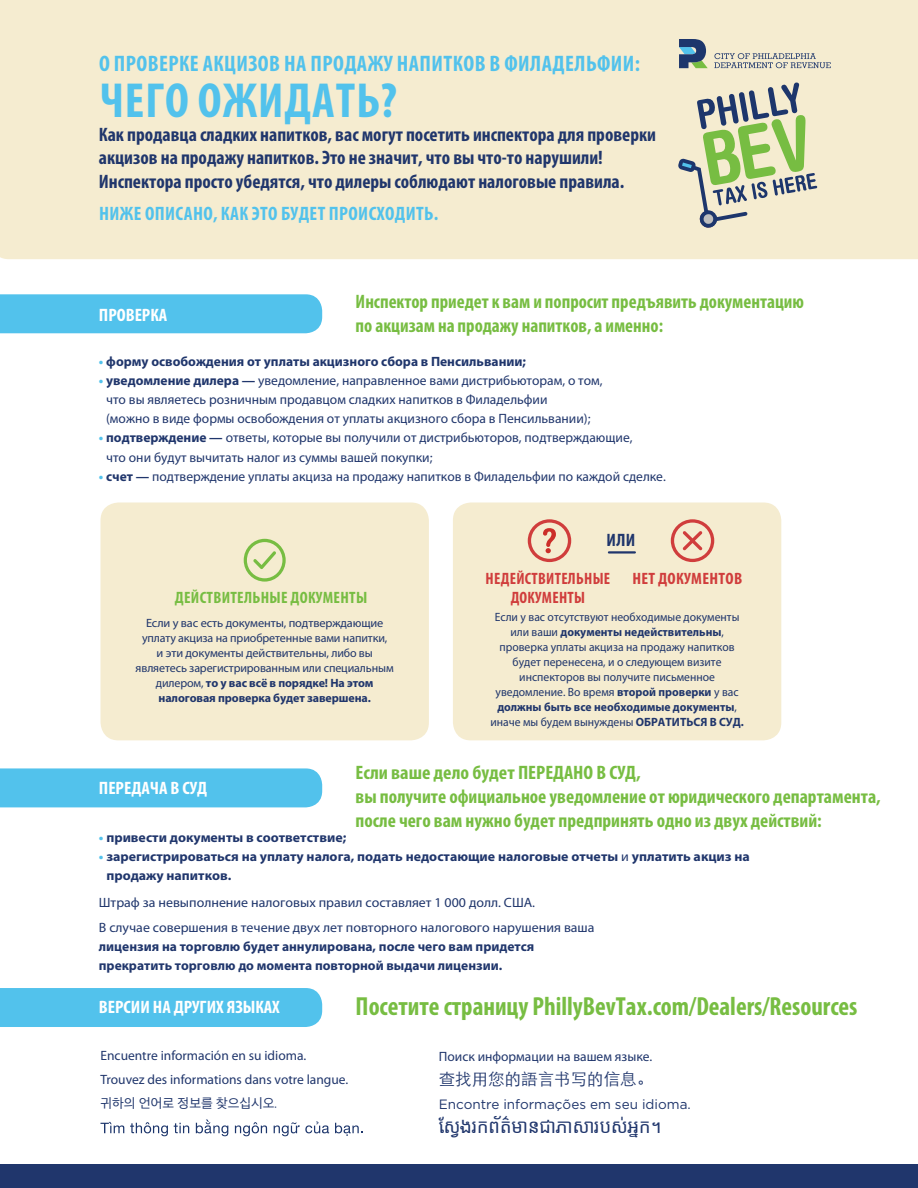
<style>
.page{position:relative;width:918px;height:1188px;background:#fff}
.page>*{position:absolute;margin:0;border:0;box-sizing:border-box;transform-origin:0 0}
.t1{font:700 condensed 49.5px "Myriad Pro";letter-spacing:.02em;color:#52c2ec}
.t2{font:700 condensed 26.25px "Myriad Pro";color:#77bd42}
.t3{font:700 condensed 22.5px "Myriad Pro";letter-spacing:.02em;color:#52c2ec}
.t4{font:700 condensed 19.5px/24px "Myriad Pro";color:#77bd42}
.t5{font:700 condensed 19.5px/23.4px "Myriad Pro";color:#20366c}
.t6{font:700 condensed 19.5px "Myriad Pro";letter-spacing:.02em;color:#52c2ec}
.t7{font:700 condensed 18px "Myriad Pro";color:#fff}
.t8{font:18px "A Kbalthom Naga";color:#20366c}
.t9{font:700 condensed 18px "Myriad Pro";color:#20366c}
.t10{font:700 condensed 16.5px/19.8px "Myriad Pro";letter-spacing:.02em;color:#d03d3c;text-align:center}
.t11{font:700 condensed 16.5px "Myriad Pro";letter-spacing:.02em;color:#77bd42}
.t12{font:16.5px "ST Xihei";color:#20366c}
.t13{font:13.5px/19.2px "Myriad Pro";color:#20366c}
.t14{font:700 13.5px/19.2px "Myriad Pro";color:#20366c}
.t15{font:13.5px "Gotham";color:#20366c}
.t16{font:13.5px "Apple SD Gothic Neo";color:#20366c}
.t17{font:12px/15px "Myriad Pro";color:#20366c;text-align:center}
.s1{color:#52c2ec}
.s2{font-weight:700;color:#52c2ec}
.s3{font-weight:700}
.s4{font-weight:400}
</style>
<div class="page">
<div style="left:0;top:0;width:918px;height:259px;background:#f5ecd0"></div>
<div style="left:0;top:294px;width:322px;height:39px;background:#52c2ec"></div>
<div style="left:0;top:768px;width:322px;height:39px;background:#52c2ec"></div>
<div style="left:0;top:988px;width:322px;height:39px;background:#52c2ec"></div>
<svg style="left:678px;top:83px;width:139px;height:145px;background:#c2cbab"></svg>
<div style="left:453px;top:502px;width:328px;height:238px;background:#f5ecd0;border-radius:18px"></div>
<div style="left:100px;top:502px;width:329px;height:238px;background:#f5ecd0;border-radius:18px"></div>
<svg style="left:244px;top:539px;width:42px;height:43px"></svg>
<svg style="left:671px;top:519px;width:43px;height:43px"></svg>
<svg style="left:528px;top:519px;width:43px;height:43px"></svg>
<hr style="left:609px;top:551px;width:26px;height:3px;background:#20366c">
<svg style="left:714px;top:53px;width:117px;height:15px;background:#c1c0b7"></svg>
<svg style="left:679px;top:39px;width:29px;height:29px"></svg>
<div style="left:0;top:1165px;width:918px;height:23px;background:#20366c"></div>
<svg style="left:100px;top:1122px;width:24px;height:11px"></svg>
<svg style="left:130px;top:1122px;width:38px;height:14px"></svg>
<svg style="left:174px;top:1123px;width:15px;height:10px"></svg>
<svg style="left:196px;top:1120px;width:32px;height:16px"></svg>
<svg style="left:235px;top:1122px;width:32px;height:14px"></svg>
<svg style="left:274px;top:1122px;width:55px;height:14px"></svg>
<svg style="left:335px;top:1123px;width:28px;height:13px"></svg>
<p class="t3" style="left:99px;top:49px;width:542px">О ПРОВЕРКЕ АКЦИЗОВ НА ПРОДАЖУ НАПИТКОВ В ФИЛАДЕЛЬФИИ:</p>
<p class="t1" style="left:99px;top:70px;width:299px">ЧЕГО ОЖИДАТЬ?</p>
<p class="t5" style="left:99px;top:122px;width:559px">Как продавца сладких напитков, вас могут посетить инспектора для проверки акцизов на продажу напитков. Это не значит, что вы что-то нарушили!</p>
<p class="t5" style="left:99px;top:169px;width:527px">Инспектора просто убедятся, что дилеры соблюдают налоговые правила.</p>
<p class="t6" style="left:99px;top:201px;width:341px">НИЖЕ ОПИСАНО, КАК ЭТО БУДЕТ ПРОИСХОДИТЬ.</p>
<p class="t7" style="left:99px;top:304px;width:70px">ПРОВЕРКА</p>
<p class="t4" style="left:356px;top:289px;width:450px">Инспектор приедет к вам и попросит предъявить документацию по акцизам на продажу напитков, а именно:</p>
<p class="t14" style="left:99px;top:351px;width:429px"><span class="s1">•</span> форму освобождения от уплаты акцизного сбора в Пенсильвании;</p>
<p class="t13" style="left:106px;top:371px;width:498px;text-indent:-7px"><span class="s2">•</span> <span class="s3">уведомление дилера —</span> уведомление, направленное вами дистрибьюторам, о том, что вы являетесь розничным продавцом сладких напитков в Филадельфии<br>(можно в виде формы освобождения от уплаты акцизного сбора в Пенсильвании);</p>
<p class="t13" style="left:106px;top:428px;width:528px;text-indent:-7px"><span class="s2">•</span> <span class="s3">подтверждение —</span> ответы, которые вы получили от дистрибьюторов, подтверждающие, что они будут вычитать налог из суммы вашей покупки;</p>
<p class="t13" style="left:99px;top:467px;width:569px"><span class="s2">•</span> <span class="s3">счет —</span> подтверждение уплаты акциза на продажу напитков в Филадельфии по каждой сделке.</p>
<p class="t11" style="left:175px;top:587px;width:194px">ДЕЙСТВИТЕЛЬНЫЕ ДОКУМЕНТЫ</p>
<p class="t9" style="left:607px;top:528px;width:30px">ИЛИ</p>
<p class="t10" style="left:486px;top:568px;width:126px">НЕДЕЙСТВИТЕЛЬНЫЕ<br>ДОКУМЕНТЫ</p>
<p class="t10" style="left:632px;top:568px;width:111px">НЕТ ДОКУМЕНТОВ</p>
<p class="t17" style="left:136px;top:616px;width:260px">Если у вас есть документы, подтверждающие уплату акциза на приобретенные вами напитки,<br>и эти документы действительны, либо вы являетесь зарегистрированным или специальным дилером, <span class="s3">то у вас всё в порядке! На этом налоговая проверка будет завершена.</span></p>
<p class="t17" style="left:490px;top:610px;width:255px">Если у вас отсутствуют необходимые документы или ваши <span class="s3">документы недействительны</span>, проверка уплаты акциза на продажу напитков будет перенесена, и о следующем визите инспекторов вы получите письменное уведомление. Во время <span class="s3">второй проверки</span> у вас <span class="s3">должны быть все необходимые документы</span>, иначе мы будем вынуждены <span class="s3">ОБРАТИТЬСЯ В СУД.</span></p>
<p class="t7" style="left:99px;top:776px;width:110px">ПЕРЕДАЧА В СУД</p>
<p class="t4" style="left:356px;top:760px;width:527px">Если ваше дело будет ПЕРЕДАНО В СУД,<br>вы получите официальное уведомление от юридического департамента, после чего вам нужно будет предпринять одно из двух действий:</p>
<p class="t14" style="left:99px;top:827px;width:249px"><span class="s1">•</span> привести документы в соответствие;</p>
<p class="t14" style="left:106px;top:846px;width:645px;text-indent:-8px"><span class="s1">•</span> зарегистрироваться на уплату налога, подать недостающие налоговые отчеты <span class="s4">и</span> уплатить акциз на продажу напитков.</p>
<p class="t13" style="left:99px;top:893px;width:438px">Штраф за невыполнение налоговых правил составляет 1 000 долл. США.</p>
<p class="t14" style="left:99px;top:917px;width:497px"><span class="s4">В случае совершения в течение двух лет повторного налогового нарушения ваша </span>лицензия на торговлю будет аннулирована, после чего вам придется прекратить торговлю до момента повторной выдачи лицензии.</p>
<p class="t7" style="left:99px;top:996px;width:182px">ВЕРСИИ НА ДРУГИХ ЯЗЫКАХ</p>
<p class="t2" style="left:356px;top:990px;width:503px">Посетите страницу PhillyBevTax.com/Dealers/Resources</p>
<p class="t13" style="left:100px;top:1046px;width:207px">Encuentre información en su idioma.</p>
<p class="t13" style="left:100px;top:1070px;width:249px">Trouvez des informations dans votre langue.</p>
<p class="t16" style="left:100px;top:1096px;width:179px">귀하의 언어로 정보를 찾으십시오.</p>
<p class="t13" style="left:439px;top:1047px;width:215px">Поиск информации на вашем языке.</p>
<p class="t12" style="left:439px;top:1071px;width:216px">查找用您的語言书写的信息。</p>
<p class="t15" style="left:439px;top:1097px;width:254px">Encontre informações em seu idioma.</p>
<p class="t8" style="left:439px;top:1114px;width:224px">ស្វែងរកព័ត៌មានជាភាសារបស់អ្នក។</p>
</div>
